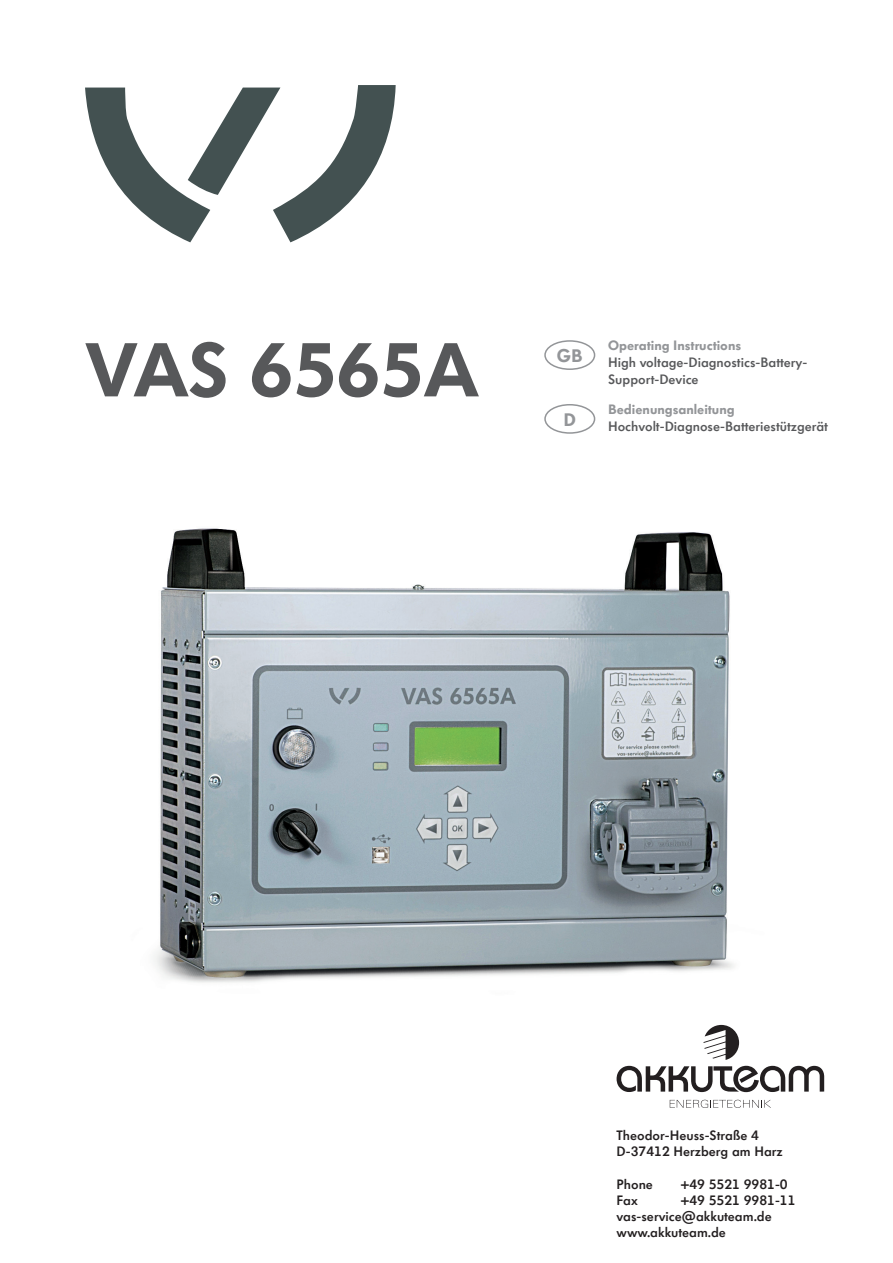
<style>
.page{position:relative;width:893px;height:1263px;background:#fff}
.page>*{position:absolute;margin:0;border:0;box-sizing:border-box;transform-origin:0 0}
.t1{font:900 75px "VW Headline OT";color:#57585a}
.t2{font:900 18px "VW Headline OT";color:#939598}
.t3{font:600 13.5px/16.2px "VW Headline OT";color:#231f20}
.t4{font:600 13.5px/16.2px "VW Headline OT";color:#57585a}
.t5{font:900 13.5px "VW Headline OT";color:#939598}
</style>
<div class="page">
<div style="left:544px;top:404px;width:51px;height:30px;border:2px solid #939598;border-radius:50%"></div>
<svg style="left:85px;top:85px;width:311px;height:157px"></svg>
<div style="left:544px;top:340px;width:51px;height:30px;border:2px solid #939598;border-radius:50%"></div>
<img style="left:154px;top:528px;width:580px;height:497px">
<svg style="left:670px;top:1100px;width:101px;height:8px"></svg>
<svg style="left:617px;top:1066px;width:207px;height:26px"></svg>
<svg style="left:704px;top:1025px;width:35px;height:35px"></svg>
<h1 class="t1" style="left:85px;top:320px;width:396px">VAS 6565A</h1>
<h2 class="t2" style="left:557px;top:343px;width:28px">GB</h2>
<h2 class="t2" style="left:563px;top:407px;width:14px">D</h2>
<p class="t5" style="left:608px;top:337px;width:135px">Operating Instructions</p>
<p class="t4" style="left:608px;top:354px;width:201px">High voltage-Diagnostics-Battery-<br>Support-Device</p>
<p class="t5" style="left:608px;top:400px;width:128px">Bedienungsanleitung</p>
<p class="t4" style="left:608px;top:418px;width:221px">Hochvolt-Diagnose-Batteriestützgerät</p>
<p class="t3" style="left:617px;top:1127px;width:168px">Theodor-Heuss-Straße 4<br>D-37412 Herzberg am Harz</p>
<p class="t3" style="left:617px;top:1176px;width:38px">Phone</p>
<p class="t3" style="left:680px;top:1176px;width:109px">+49 5521 9981-0</p>
<p class="t3" style="left:617px;top:1192px;width:23px">Fax</p>
<p class="t3" style="left:617px;top:1192px;width:181px;text-indent:64px">+49 5521 9981-11 vas-service@akkuteam.de www.akkuteam.de</p>
</div>
